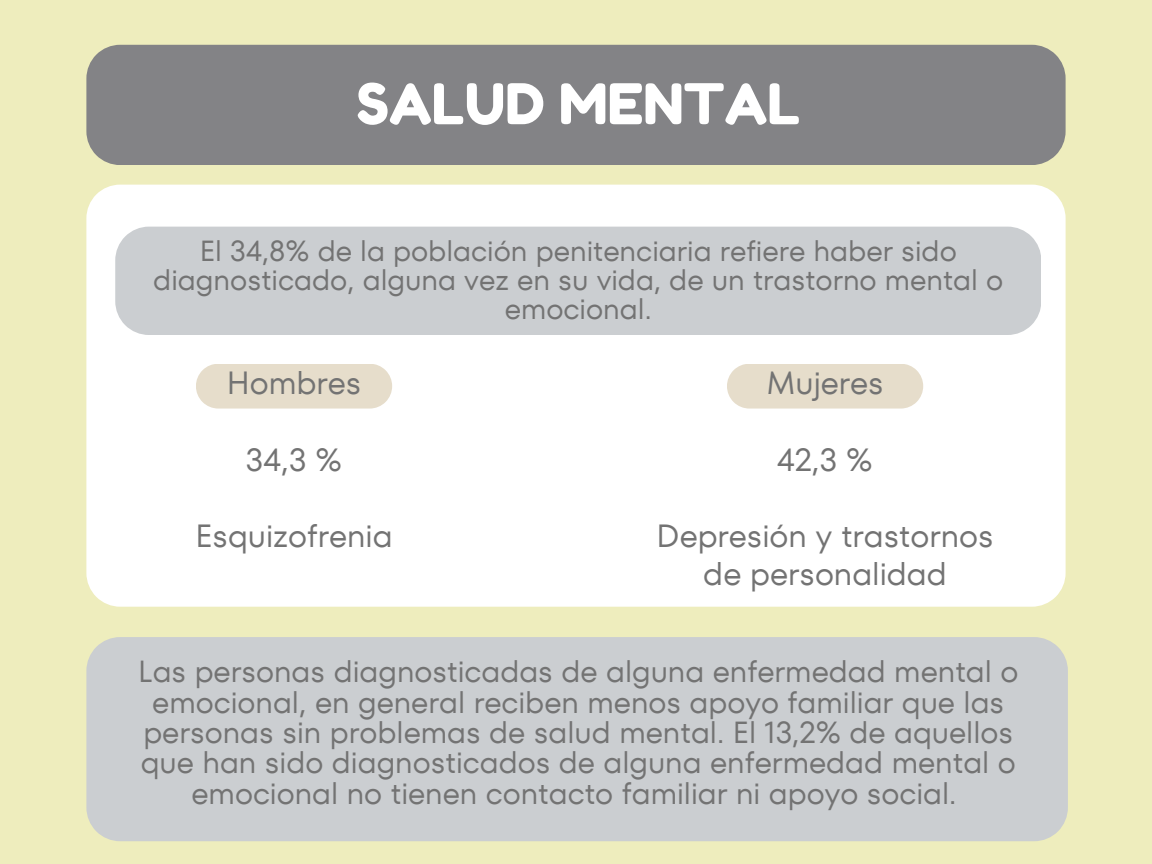
<style>
.page{position:relative;width:1152px;height:864px;background:#eeedbd}
.page>*{position:absolute;margin:0;border:0;box-sizing:border-box;transform-origin:0 0}
.t1{font:55.95px "Fredoka One";color:#fff}
.t2{font:31.95px/38.2px "TT Fors";color:#737373;text-align:center}
.t3{font:30.45px/30.3px "TT Fors";color:#737373;text-align:center}
.t4{font:28.95px/29px "TT Fors";color:#737373;text-align:center}
</style>
<div class="page">
<div style="left:86px;top:185px;width:980px;height:422px;background:#fff"></div>
<div style="left:86px;top:45px;width:980px;height:120px;background:#838386"></div>
<div style="left:115px;top:227px;width:926px;height:108px;background:#cbced1"></div>
<svg style="left:196px;top:364px;width:196px;height:45px"></svg>
<svg style="left:727px;top:364px;width:196px;height:45px"></svg>
<div style="left:86px;top:637px;width:982px;height:204px;background:#cbced1"></div>
<h1 class="t1" style="left:356px;top:70px;width:445px">SALUD MENTAL</h1>
<p class="t4" style="left:153px;top:236px;width:851px">El 34,8% de la población penitenciaria refiere haber sido diagnosticado, alguna vez en su vida, de un trastorno mental o emocional.</p>
<p class="t2" style="left:227px;top:364px;width:136px">Hombres</p>
<p class="t2" style="left:766px;top:364px;width:119px">Mujeres</p>
<p class="t2" style="left:246px;top:440px;width:98px">34,3 %</p>
<p class="t2" style="left:777px;top:440px;width:97px">42,3 %</p>
<p class="t2" style="left:195px;top:517px;width:199px">Esquizofrenia</p>
<p class="t2" style="left:657px;top:517px;width:338px">Depresión y trastornos de personalidad</p>
<p class="t3" style="left:138px;top:656px;width:882px">Las personas diagnosticadas de alguna enfermedad mental o emocional, en general reciben menos apoyo familiar que las personas sin problemas de salud mental. El 13,2% de aquellos que han sido diagnosticados de alguna enfermedad mental o emocional no tienen contacto familiar ni apoyo social.</p>
</div>
